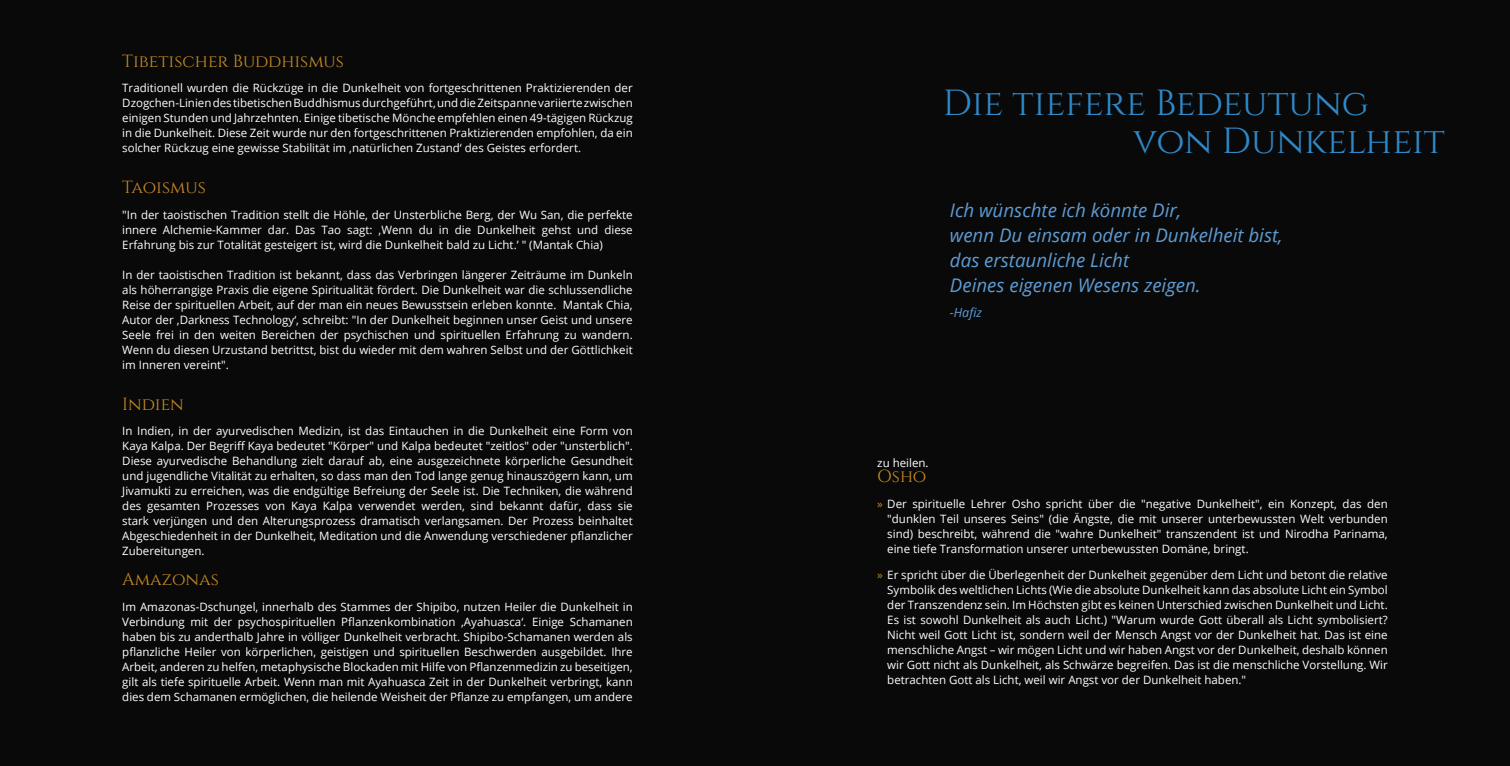
<style>
.page{position:relative;width:1510px;height:766px;background:#fff}
.page>*{position:absolute;margin:0;border:0;box-sizing:border-box;transform-origin:0 0}
.t1{font:36.25px/37.5px "Cinzel";color:#2f89c9}
.t2{font:italic 18.75px/25px "Open Sans";color:#5e9cd4}
.t3{font:17.5px "Cinzel";color:#c88a24}
.t4{font:italic 12.5px "Open Sans";color:#5e9cd4}
.t5{font:11.5px/15px "Open Sans";color:#fff;text-align:justify}
.s1{color:#c88a24}
</style>
<div class="page">
<div style="left:0;top:0;width:1509px;height:765px;background:#090909"></div>
<h3 class="t3" style="left:122px;top:51px;width:223px">Tibetischer Buddhismus</h3>
<p class="t5" style="left:122px;top:80px;width:512px">Traditionell wurden die Rückzüge in die Dunkelheit von fortgeschrittenen Praktizierenden der Dzogchen-Linien des tibetischen Buddhismus durchgeführt, und die Zeitspanne variierte zwischen einigen Stunden und Jahrzehnten. Einige tibetische Mönche empfehlen einen 49-tägigen Rückzug in die Dunkelheit. Diese Zeit wurde nur den fortgeschrittenen Praktizierenden empfohlen, da ein solcher Rückzug eine gewisse Stabilität im ‚natürlichen Zustand‘ des Geistes erfordert.</p>
<h3 class="t3" style="left:122px;top:177px;width:85px">Taoismus</h3>
<p class="t5" style="left:122px;top:207px;width:512px">"In der taoistischen Tradition stellt die Höhle, der Unsterbliche Berg, der Wu San, die perfekte innere Alchemie-Kammer dar. Das Tao sagt: ‚Wenn du in die Dunkelheit gehst und diese Erfahrung bis zur Totalität gesteigert ist, wird die Dunkelheit bald zu Licht.’ " (Mantak Chia)</p>
<p class="t5" style="left:122px;top:267px;width:512px">In der taoistischen Tradition ist bekannt, dass das Verbringen längerer Zeiträume im Dunkeln als höherrangige Praxis die eigene Spiritualität fördert. Die Dunkelheit war die schlussendliche Reise der spirituellen Arbeit, auf der man ein neues Bewusstsein erleben konnte. Mantak Chia, Autor der ‚Darkness Technology‘, schreibt: "In der Dunkelheit beginnen unser Geist und unsere Seele frei in den weiten Bereichen der psychischen und spirituellen Erfahrung zu wandern.<br>Wenn du diesen Urzustand betrittst, bist du wieder mit dem wahren Selbst und der Göttlichkeit im Inneren vereint".</p>
<h3 class="t3" style="left:122px;top:393px;width:63px">Indien</h3>
<p class="t5" style="left:122px;top:423px;width:512px">In Indien, in der ayurvedischen Medizin, ist das Eintauchen in die Dunkelheit eine Form von Kaya Kalpa. Der Begriff Kaya bedeutet "Körper" und Kalpa bedeutet "zeitlos" oder "unsterblich".<br>Diese ayurvedische Behandlung zielt darauf ab, eine ausgezeichnete körperliche Gesundheit und jugendliche Vitalität zu erhalten, so dass man den Tod lange genug hinauszögern kann, um Jivamukti zu erreichen, was die endgültige Befreiung der Seele ist. Die Techniken, die während des gesamten Prozesses von Kaya Kalpa verwendet werden, sind bekannt dafür, dass sie stark verjüngen und den Alterungsprozess dramatisch verlangsamen. Der Prozess beinhaltet Abgeschiedenheit in der Dunkelheit, Meditation und die Anwendung verschiedener pflanzlicher Zubereitungen.</p>
<h3 class="t3" style="left:122px;top:569px;width:98px">Amazonas</h3>
<p class="t5" style="left:122px;top:598px;width:512px">Im Amazonas-Dschungel, innerhalb des Stammes der Shipibo, nutzen Heiler die Dunkelheit in Verbindung mit der psychospirituellen Pflanzenkombination ‚Ayahuasca‘. Einige Schamanen haben bis zu anderthalb Jahre in völliger Dunkelheit verbracht. Shipibo-Schamanen werden als pflanzliche Heiler von körperlichen, geistigen und spirituellen Beschwerden ausgebildet. Ihre Arbeit, anderen zu helfen, metaphysische Blockaden mit Hilfe von Pflanzenmedizin zu beseitigen, gilt als tiefe spirituelle Arbeit. Wenn man mit Ayahuasca Zeit in der Dunkelheit verbringt, kann dies dem Schamanen ermöglichen, die heilende Weisheit der Pflanze zu empfangen, um andere</p>
<h1 class="t1" style="left:1133px;top:84px;width:313px;text-indent:-190px">Die tiefere Bedeutung von Dunkelheit</h1>
<h2 class="t2" style="left:950px;top:197px;width:334px">Ich wünschte ich könnte Dir,<br>wenn Du einsam oder in Dunkelheit bist, das erstaunliche Licht<br>Deines eigenen Wesens zeigen.</h2>
<p class="t4" style="left:950px;top:304px;width:34px">-Hafiz</p>
<p class="t5" style="left:877px;top:455px;width:53px">zu heilen.</p>
<h3 class="t3" style="left:877px;top:466px;width:51px">Osho</h3>
<p class="t5" style="left:887px;top:495px;width:502px;text-indent:-10px"><span class="s1">»</span> Der spirituelle Lehrer Osho spricht über die "negative Dunkelheit", ein Konzept, das den "dunklen Teil unseres Seins" (die Ängste, die mit unserer unterbewussten Welt verbunden sind) beschreibt, während die "wahre Dunkelheit" transzendent ist und Nirodha Parinama, eine tiefe Transformation unserer unterbewussten Domäne, bringt.</p>
<p class="t5" style="left:887px;top:566px;width:502px;text-indent:-10px"><span class="s1">»</span> Er spricht über die Überlegenheit der Dunkelheit gegenüber dem Licht und betont die relative Symbolik des weltlichen Lichts (Wie die absolute Dunkelheit kann das absolute Licht ein Symbol der Transzendenz sein. Im Höchsten gibt es keinen Unterschied zwischen Dunkelheit und Licht.<br>Es ist sowohl Dunkelheit als auch Licht.) "Warum wurde Gott überall als Licht symbolisiert?<br>Nicht weil Gott Licht ist, sondern weil der Mensch Angst vor der Dunkelheit hat. Das ist eine menschliche Angst – wir mögen Licht und wir haben Angst vor der Dunkelheit, deshalb können wir Gott nicht als Dunkelheit, als Schwärze begreifen. Das ist die menschliche Vorstellung. Wir betrachten Gott als Licht, weil wir Angst vor der Dunkelheit haben."</p>
</div>
